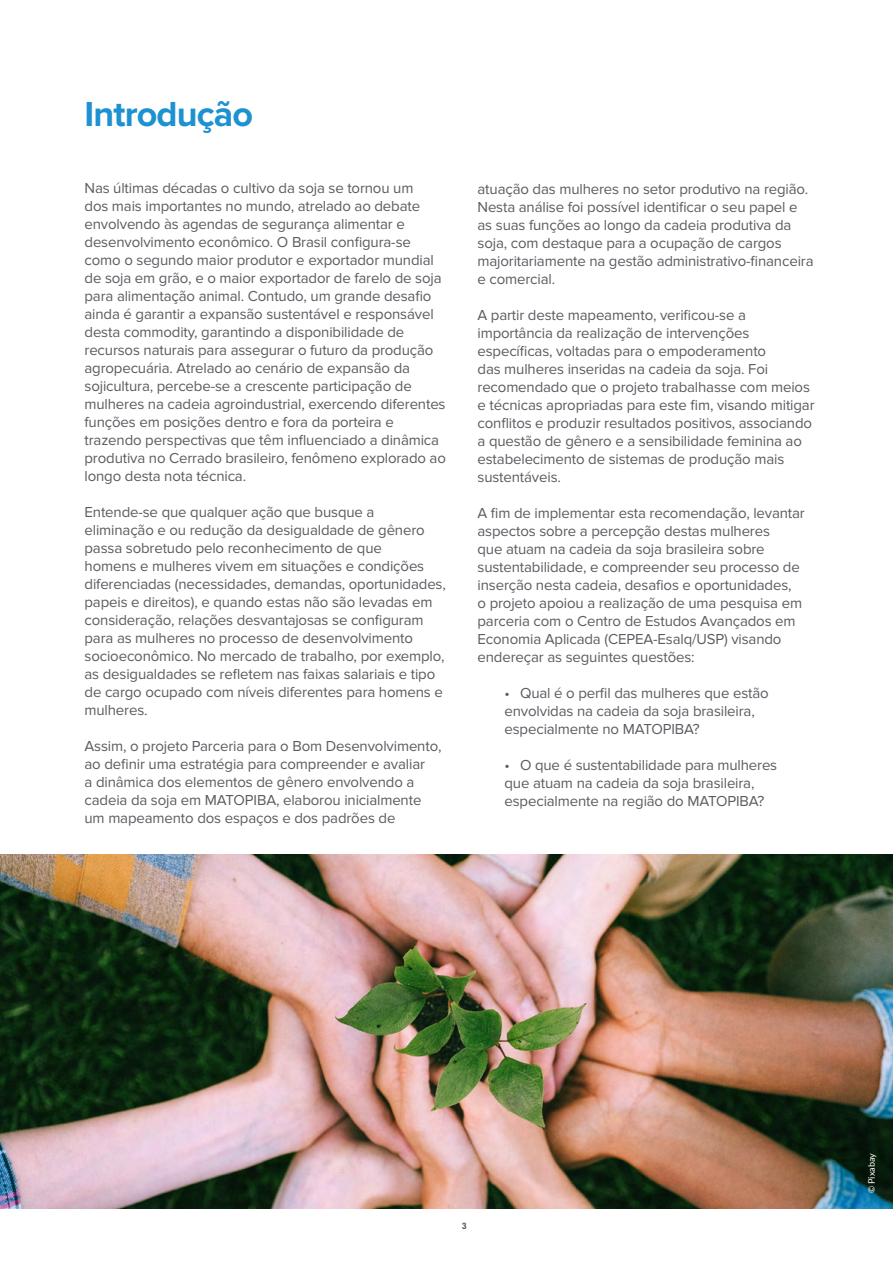
<style>
.page{position:relative;width:893px;height:1263px;background:#fff}
.page>*{position:absolute;margin:0;border:0;box-sizing:border-box;transform-origin:0 0}
.t1{font:700 36px "Proxima Nova";letter-spacing:-.025em;color:#1c92d1}
.t2{font:15px/18px "Proxima Nova";letter-spacing:-.01em;color:#595c61}
.t3{font:9px "Lato";color:#fff}
.t4{font:700 condensed 9px "Helvetica Neue";color:#455560}
</style>
<div class="page">
<img style="left:0;top:855px;width:893px;height:354px">
<h1 class="t1" style="left:85px;top:87px;width:170px">Introdução</h1>
<p class="t2" style="left:85px;top:179px;width:363px">Nas últimas décadas o cultivo da soja se tornou um<br>dos mais importantes no mundo, atrelado ao debate envolvendo às agendas de segurança alimentar e desenvolvimento econômico. O Brasil configura-se como o segundo maior produtor e exportador mundial de soja em grão, e o maior exportador de farelo de soja para alimentação animal. Contudo, um grande desafio ainda é garantir a expansão sustentável e responsável desta commodity, garantindo a disponibilidade de recursos naturais para assegurar o futuro da produção agropecuária. Atrelado ao cenário de expansão da sojicultura, percebe-se a crescente participação de mulheres na cadeia agroindustrial, exercendo diferentes funções em posições dentro e fora da porteira e trazendo perspectivas que têm influenciado a dinâmica produtiva no Cerrado brasileiro, fenômeno explorado ao longo desta nota técnica.</p>
<p class="t2" style="left:85px;top:503px;width:363px">Entende-se que qualquer ação que busque a eliminação e ou redução da desigualdade de gênero passa sobretudo pelo reconhecimento de que<br>homens e mulheres vivem em situações e condições diferenciadas (necessidades, demandas, oportunidades, papeis e direitos), e quando estas não são levadas em consideração, relações desvantajosas se configuram para as mulheres no processo de desenvolvimento socioeconômico. No mercado de trabalho, por exemplo, as desigualdades se refletem nas faixas salariais e tipo de cargo ocupado com níveis diferentes para homens e mulheres.</p>
<p class="t2" style="left:85px;top:737px;width:358px">Assim, o projeto Parceria para o Bom Desenvolvimento, ao definir uma estratégia para compreender e avaliar<br>a dinâmica dos elementos de gênero envolvendo a cadeia da soja em MATOPIBA, elaborou inicialmente um mapeamento dos espaços e dos padrões de</p>
<p class="t2" style="left:477px;top:181px;width:338px">atuação das mulheres no setor produtivo na região.<br>Nesta análise foi possível identificar o seu papel e as suas funções ao longo da cadeia produtiva da soja, com destaque para a ocupação de cargos majoritariamente na gestão administrativo-financeira e comercial.</p>
<p class="t2" style="left:477px;top:307px;width:339px">A partir deste mapeamento, verificou-se a importância da realização de intervenções específicas, voltadas para o empoderamento<br>das mulheres inseridas na cadeia da soja. Foi recomendado que o projeto trabalhasse com meios e técnicas apropriadas para este fim, visando mitigar conflitos e produzir resultados positivos, associando a questão de gênero e a sensibilidade feminina ao estabelecimento de sistemas de produção mais sustentáveis.</p>
<p class="t2" style="left:477px;top:505px;width:329px">A fim de implementar esta recomendação, levantar aspectos sobre a percepção destas mulheres<br>que atuam na cadeia da soja brasileira sobre sustentabilidade, e compreender seu processo de inserção nesta cadeia, desafios e oportunidades,<br>o projeto apoiou a realização de uma pesquisa em parceria com o Centro de Estudos Avançados em Economia Aplicada (CEPEA-Esalq/USP) visando endereçar as seguintes questões:</p>
<p class="t2" style="left:504px;top:685px;width:266px">• Qual é o perfil das mulheres que estão envolvidas na cadeia da soja brasileira, especialmente no MATOPIBA?</p>
<p class="t2" style="left:504px;top:757px;width:274px">• O que é sustentabilidade para mulheres que atuam na cadeia da soja brasileira, especialmente na região do MATOPIBA?</p>
<p class="t4" style="left:462px;top:1218px;width:6px">3</p>
<p class="t3" style="left:866px;top:1193px;width:41px;rotate:-90deg">© Pixabay</p>
</div>
